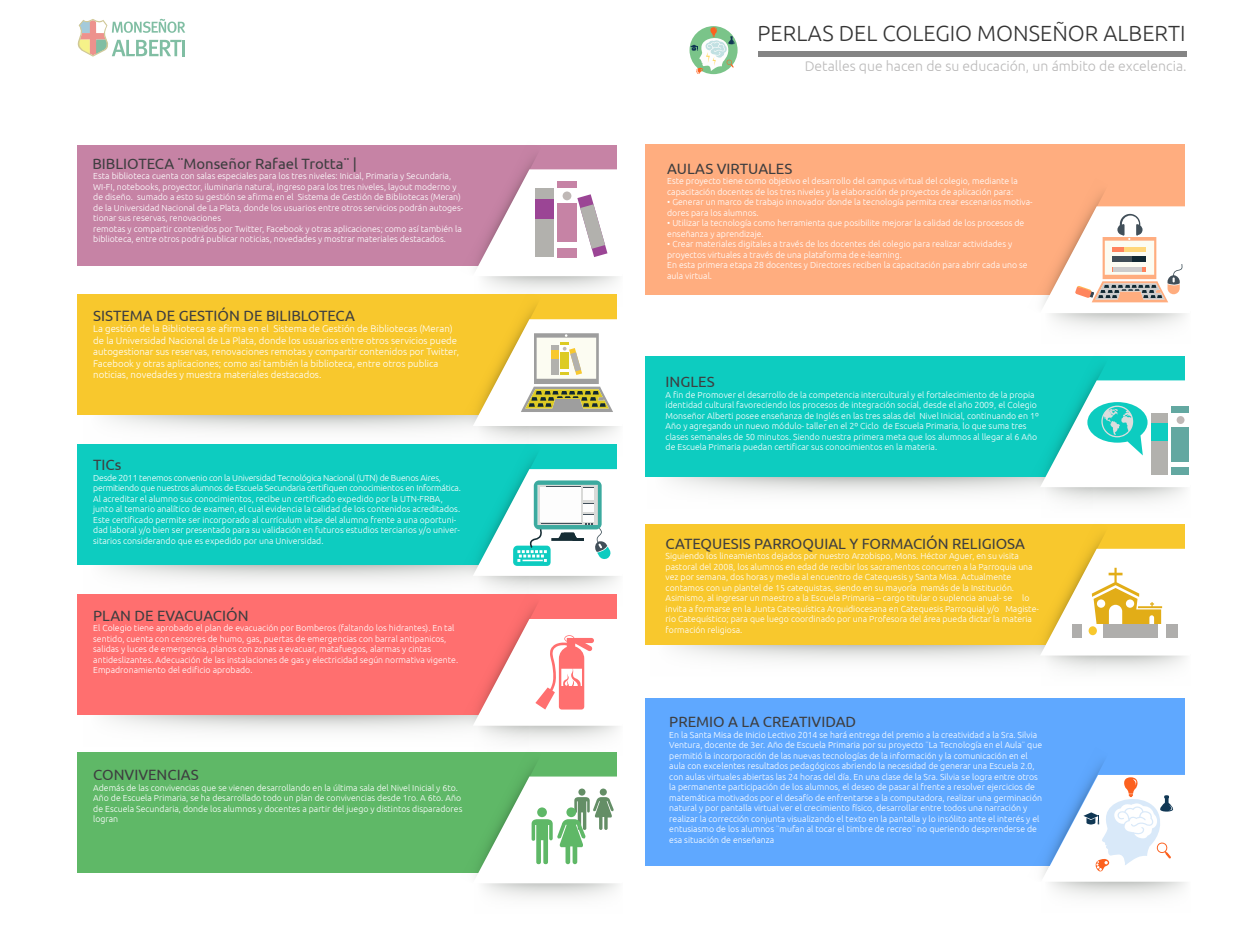
<style>
.page{position:relative;width:1256px;height:929px;background:#fff}
.page>*{position:absolute;margin:0;border:0;box-sizing:border-box;transform-origin:0 0}
.t1{font:300 21.96px "Ubuntu";color:#353535}
.t2{font:14.88px "Ubuntu";color:#3e3e40}
.t3{font:300 14px "Ubuntu";color:#bab9b9}
.t4{font:300 9.62px/11.5px "Ubuntu";color:#fff}
.t5{font:300 8.75px/10.5px "Ubuntu";color:#fff}
</style>
<div class="page">
<div style="left:78px;top:145px;width:539px;height:120px;background:#c683a5"></div>
<svg style="left:104px;top:415px;width:291px;height:16px"></svg>
<div style="left:78px;top:295px;width:539px;height:120px;background:#f8c82d"></div>
<svg style="left:103px;top:565px;width:292px;height:16px"></svg>
<div style="left:78px;top:444px;width:539px;height:121px;background:#0dccc0"></div>
<svg style="left:104px;top:715px;width:291px;height:16px"></svg>
<div style="left:78px;top:594px;width:539px;height:121px;background:#ff6f6f"></div>
<div style="left:78px;top:752px;width:539px;height:120px;background:#5fb867"></div>
<svg style="left:395px;top:157px;width:224px;height:741px"></svg>
<div style="left:645px;top:144px;width:539px;height:151px;background:#ffad7f"></div>
<svg style="left:645px;top:476px;width:317px;height:18px"></svg>
<div style="left:645px;top:356px;width:539px;height:120px;background:#0dccc0"></div>
<svg style="left:672px;top:645px;width:290px;height:16px"></svg>
<div style="left:645px;top:524px;width:539px;height:121px;background:#f8c82d"></div>
<div style="left:1039px;top:653px;width:150px;height:48px;background:linear-gradient(to right,#fff,#fff)"></div>
<div style="left:645px;top:699px;width:539px;height:167px;background:#5fa8ff"></div>
<div style="left:757px;top:51px;width:429px;height:6px;background:#848484"></div>
<svg style="left:78px;top:19px;width:107px;height:38px"></svg>
<svg style="left:690px;top:27px;width:45px;height:47px"></svg>
<svg style="left:962px;top:144px;width:227px;height:548px"></svg>
<div style="left:1071px;top:624px;width:106px;height:14px;background:#afaeac"></div>
<div style="left:1082px;top:624px;width:20px;height:14px;background:#fff"></div>
<div style="left:1157px;top:624px;width:8px;height:14px;background:#fff"></div>
<div style="left:1088px;top:626px;width:8px;height:9px;background:#f8c82d;border-radius:50%"></div>
<svg style="left:1042px;top:704px;width:144px;height:193px"></svg>
<h2 class="t2" style="left:92px;top:154px;width:266px">BIBLIOTECA ¨Monseñor Rafael Trotta¨ |</h2>
<p class="t5" style="left:93px;top:171px;width:371px">Esta biblioteca cuenta con salas especiales para los tres niveles: Inicial, Primaria y Secundaria, WI-FI, notebooks, proyector, iluminaria natural, ingreso para los tres niveles, layout moderno y de diseño. sumado a esto su gestión se afirma en el Sistema de Gestión de Bibliotecas (Meran) de la Universidad Nacional de La Plata, donde los usuarios entre otros servicios podrán autoges&shy;tionar sus reservas, renovaciones<br>remotas y compartir contenidos por Twitter, Facebook y otras aplicaciones; como así también la biblioteca, entre otros podrá publicar noticias, novedades y mostrar materiales destacados.</p>
<h2 class="t2" style="left:93px;top:306px;width:263px">SISTEMA DE GESTIÓN DE BILIBLOTECA</h2>
<p class="t4" style="left:93px;top:323px;width:367px">La gestión de la Biblioteca se afirma en el Sistema de Gestión de Bibliotecas (Meran) de la Universidad Nacional de La Plata, donde los usuarios entre otros servicios puede autogestionar sus reservas, renovaciones remotas y compartir contenidos por Twitter, Facebook y otras aplicaciones; como así también la biblioteca, entre otros publica noticias, novedades y muestra materiales destacados.</p>
<h2 class="t2" style="left:93px;top:456px;width:30px">TICs</h2>
<p class="t5" style="left:93px;top:472px;width:369px">Desde 2011 tenemos convenio con la Universidad Tecnológica Nacional (UTN) de Buenos Aires, permitiendo que nuestros alumnos de Escuela Secundaria certifiquen conocimientos en Informática.<br>Al acreditar el alumno sus conocimientos, recibe un certificado expedido por la UTN-FRBA, junto al temario analítico de examen, el cual evidencia la calidad de los contenidos acreditados.<br>Este certificado permite ser incorporado al currículum vitae del alumno frente a una oportuni&shy;dad laboral y/o bien ser presentado para su validación en futuros estudios terciarios y/o univer&shy;sitarios considerando que es expedido por una Universidad.</p>
<h2 class="t2" style="left:93px;top:606px;width:157px">PLAN DE EVACUACIÓN</h2>
<p class="t5" style="left:93px;top:623px;width:366px">El Colegio tiene aprobado el plan de evacuación por Bomberos (faltando los hidrantes). En tal sentido, cuenta con censores de humo, gas, puertas de emergencias con barral antipanicos, salidas y luces de emergencia, planos con zonas a evacuar, matafuegos, alarmas y cintas antideslizantes. Adecuación de las instalaciones de gas y electricidad según normativa vigente.<br>Empadronamiento del edificio aprobado.</p>
<h2 class="t2" style="left:93px;top:766px;width:107px">CONVIVENCIAS</h2>
<p class="t5" style="left:93px;top:782px;width:370px">Además de las convivencias que se vienen desarrollando en la última sala del Nivel Inicial y 6to.<br>Año de Escuela Primaria, se ha desarrollado todo un plan de convivencias desde 1ro. A 6to. Año de Escuela Secundaria, donde los alumnos y docentes a partir del juego y distintos disparadores logran</p>
<h1 class="t1" style="left:757px;top:20px;width:429px">PERLAS DEL COLEGIO MONSEÑOR ALBERTI</h1>
<h3 class="t3" style="left:804px;top:58px;width:383px">Detalles que hacen de su educación, un ámbito de excelencia.</h3>
<h2 class="t2" style="left:667px;top:159px;width:127px">AULAS VIRTUALES</h2>
<p class="t5" style="left:667px;top:176px;width:352px">Este proyecto tiene como objetivo el desarrollo del campus virtual del colegio, mediante la capacitación docentes de los tres niveles y la elaboración de proyectos de aplicación para:</p>
<p class="t5" style="left:667px;top:197px;width:367px">• Generar un marco de trabajo innovador donde la tecnología permita crear escenarios motiva&shy;dores para los alumnos.</p>
<p class="t5" style="left:667px;top:218px;width:359px">• Utilizar la tecnología como herramienta que posibilite mejorar la calidad de los procesos de enseñanza y aprendizaje.</p>
<p class="t5" style="left:667px;top:239px;width:362px">• Crear materiales digitales a través de los docentes del colegio para realizar actividades y proyectos virtuales a través de una plataforma de e-learning.<br>En esta primera etapa 28 docentes y Directores reciben la capacitación para abrir cada uno se aula virtual.</p>
<h2 class="t2" style="left:665px;top:373px;width:50px">INGLES</h2>
<p class="t5" style="left:665px;top:389px;width:374px">A fin de Promover el desarrollo de la competencia intercultural y el fortalecimiento de la propia identidad cultural favoreciendo los procesos de integración social, desde el año 2009, el Colegio Monseñor Alberti posee enseñanza de Inglés en las tres salas del Nivel Inicial, continuando en 1º Año y agregando un nuevo módulo- taller en el 2º Ciclo de Escuela Primaria, lo que suma tres clases semanales de 50 minutos. Siendo nuestra primera meta que los alumnos al llegar al 6 Año de Escuela Primaria puedan certificar sus conocimientos en la materia.</p>
<h2 class="t2" style="left:665px;top:534px;width:361px">CATEQUESIS PARROQUIAL Y FORMACIÓN RELIGIOSA</h2>
<p class="t5" style="left:665px;top:551px;width:375px">Siguiendo los lineamientos dejados por nuestro Arzobispo, Mons. Héctor Aguer, en su visita pastoral del 2008, los alumnos en edad de recibir los sacramentos concurren a la Parroquia una vez por semana, dos horas y media al encuentro de Catequesis y Santa Misa. Actualmente contamos con un plantel de 15 catequistas, siendo en su mayoría mamás de la Institución.<br>Asimismo, al ingresar un maestro a la Escuela Primaria – cargo titular o suplencia anual- se lo invita a formarse en la Junta Catequística Arquidiocesana en Catequesis Parroquial y/o Magiste&shy;rio Catequístico; para que luego coordinado por una Profesora del área pueda dictar la materia formación religiosa.</p>
<h2 class="t2" style="left:669px;top:713px;width:188px">PREMIO A LA CREATIVIDAD</h2>
<p class="t5" style="left:669px;top:729px;width:374px">En la Santa Misa de Inicio Lectivo 2014 se hará entrega del premio a la creatividad a la Sra. Silvia Ventura, docente de 3er. Año de Escuela Primaria por su proyecto ¨La Tecnología en el Aula¨ que permitió la incorporación de las nuevas tecnologías de la información y la comunicación en el aula con excelentes resultados pedagógicos abriendo la necesidad de generar una Escuela 2.0, con aulas virtuales abiertas las 24 horas del día. En una clase de la Sra. Silvia se logra entre otros la permanente participación de los alumnos, el deseo de pasar al frente a resolver ejercicios de matemática motivados por el desafío de enfrentarse a la computadora, realizar una germinación natural y por pantalla virtual ver el crecimiento físico, desarrollar entre todos una narración y realizar la corrección conjunta visualizando el texto en la pantalla y lo insólito ante el interés y el entusiasmo de los alumnos ¨mufan al tocar el timbre de recreo¨ no queriendo desprenderse de esa situación de enseñanza</p>
</div>
